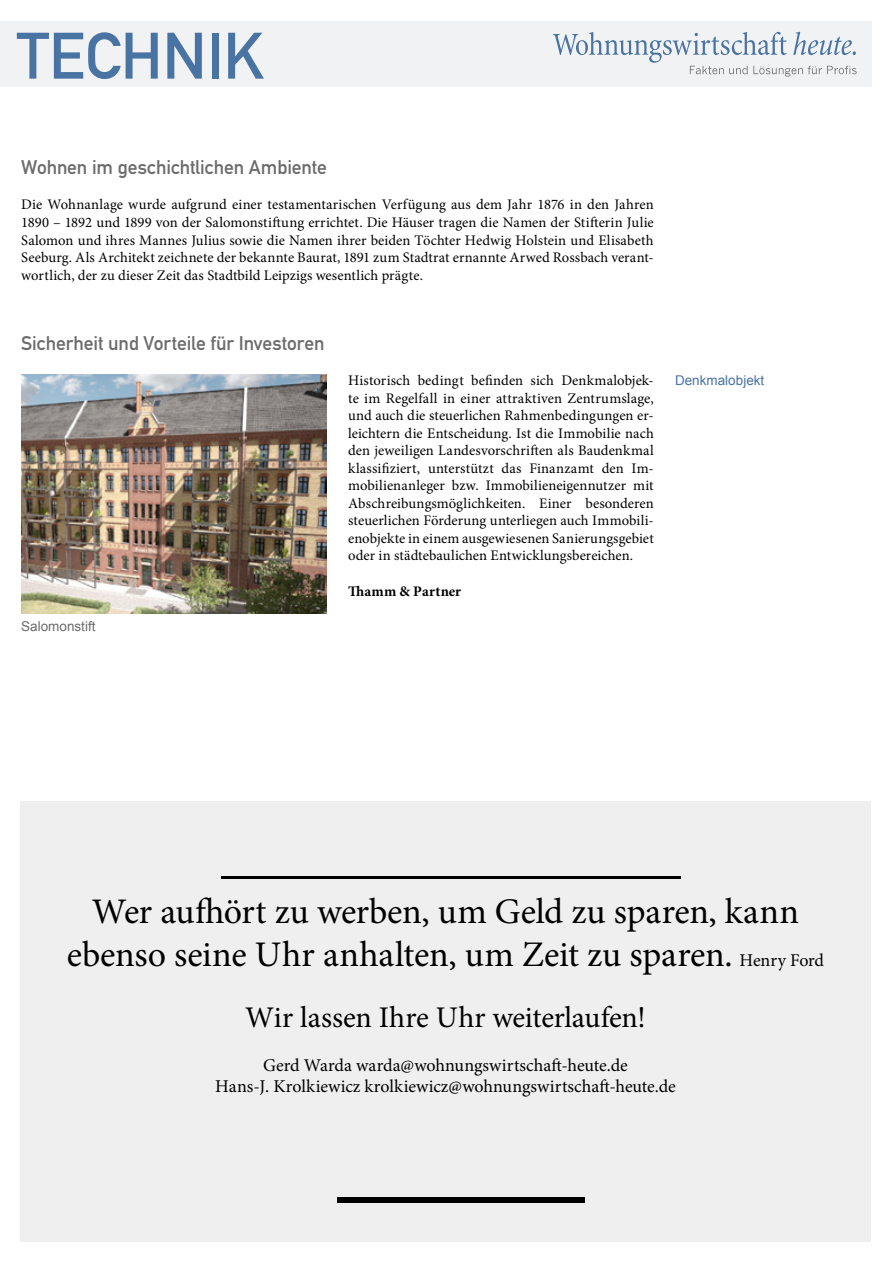
<style>
.page{position:relative;width:893px;height:1263px;background:#fff}
.page>*{position:absolute;margin:0;border:0;box-sizing:border-box;transform-origin:0 0}
.t1{font:64.5px "DIN Mittelschrift";color:#4973a3}
.Anlesetext{font:36px/43.2px "Minion Pro";letter-spacing:-.005em;color:#000;text-align:center}
.Anlesetext-2{font:30px "Minion Pro";letter-spacing:-.01em;color:#000}
.Überschrift_Grau{font:19.5px "DIN Mittelschrift";letter-spacing:-.005em;color:#6c6c6c}
.Anlesetext-3{font:18px "Minion Pro";letter-spacing:-.005em;color:#000}
.Fließtext_erste_Zeil{font:14.7px/17.5px "Minion Pro";letter-spacing:.005em;color:#000;text-align:justify}
.AUTOR{font:700 14.7px "Minion Pro";letter-spacing:.015em;color:#000}
.Info{font:13.5px "Arial";color:#4973a3}
.Bildunterschrift{font:13.5px "Arial";color:#6c6c6c}
.s1{font-size:18px}
</style>
<div class="page">
<div style="left:0;top:21px;width:872px;height:66px;background:#f1f2f3"></div>
<svg style="left:553px;top:32px;width:304px;height:45px"></svg>
<img style="left:21px;top:374px;width:306px;height:239px">
<div style="left:20px;top:801px;width:851px;height:440px;background:#efeff0"></div>
<hr style="left:222px;top:876px;width:459px;height:3px;background:#000">
<div style="left:338px;top:1198px;width:247px;height:5px;background:#000"></div>
<h1 class="t1" style="left:17px;top:18px;width:249px">TECHNIK</h1>
<p class="Überschrift_Grau" style="left:21px;top:156px;width:307px">Wohnen im geschichtlichen Ambiente</p>
<p class="Fließtext_erste_Zeil" style="left:21px;top:196px;width:634px">Die Wohnanlage wurde aufgrund einer testamentarischen Verfügung aus dem Jahr 1876 in den Jahren 1890 – 1892 und 1899 von der Salomonstiftung errichtet. Die Häuser tragen die Namen der Stifterin Julie Salomon und ihres Mannes Julius sowie die Namen ihrer beiden Töchter Hedwig Holstein und Elisabeth Seeburg. Als Architekt zeichnete der bekannte Baurat, 1891 zum Stadtrat ernannte Arwed Rossbach verant&shy;wortlich, der zu dieser Zeit das Stadtbild Leipzigs wesentlich prägte.</p>
<p class="Überschrift_Grau" style="left:21px;top:332px;width:305px">Sicherheit und Vorteile für Investoren</p>
<p class="Bildunterschrift" style="left:21px;top:617px;width:76px">Salomonstift</p>
<p class="Fließtext_erste_Zeil" style="left:348px;top:372px;width:307px">Historisch bedingt befinden sich Denkmalobjek&shy;te im Regelfall in einer attraktiven Zentrumslage, und auch die steuerlichen Rahmenbedingungen er&shy;leichtern die Entscheidung. Ist die Immobilie nach den jeweiligen Landesvorschriften als Baudenkmal klassifiziert, unterstützt das Finanzamt den Im&shy;mobilienanleger bzw. Immobilieneigennutzer mit Abschreibungsmöglichkeiten. Einer besonderen steuerlichen Förderung unterliegen auch Immobili&shy;enobjekte in einem ausgewiesenen Sanierungsgebiet oder in städtebaulichen Entwicklungsbereichen.</p>
<p class="AUTOR" style="left:348px;top:580px;width:115px">Thamm &amp; Partner</p>
<p class="Info" style="left:675px;top:371px;width:91px">Denkmalobjekt</p>
<p class="Anlesetext" style="left:67px;top:890px;width:759px">Wer aufhört zu werben, um Geld zu sparen, kann ebenso seine Uhr anhalten, um Zeit zu sparen. <span class="s1">Henry Ford</span></p>
<p class="Anlesetext-2" style="left:245px;top:998px;width:402px">Wir lassen Ihre Uhr weiterlaufen!</p>
<p class="Anlesetext-3" style="left:263px;top:1053px;width:366px">Gerd Warda warda@wohnungswirtschaft-heute.de</p>
<p class="Anlesetext-3" style="left:215px;top:1074px;width:462px">Hans-J. Krolkiewicz krolkiewicz@wohnungswirtschaft-heute.de</p>
</div>
